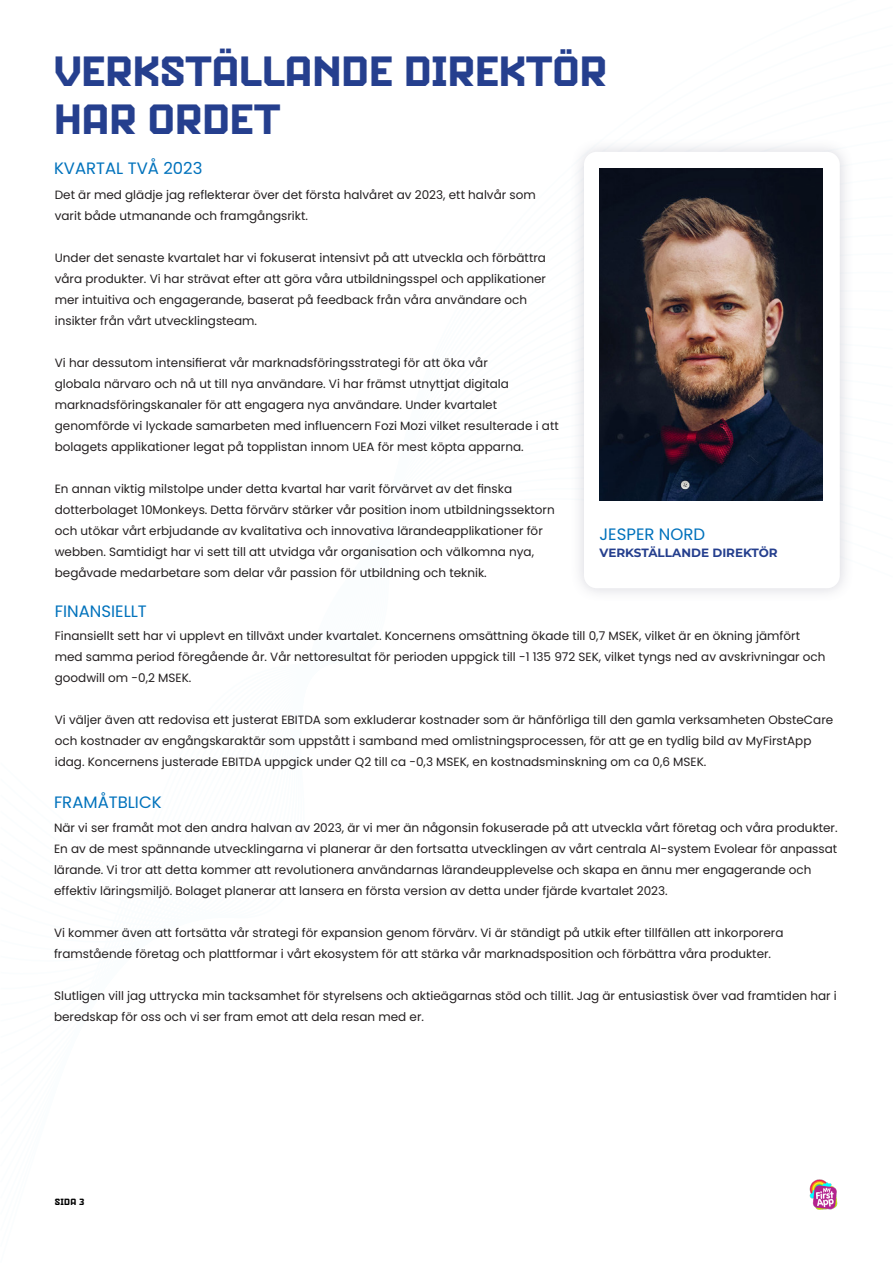
<style>
.page{position:relative;width:893px;height:1263px;background:#fff}
.page>*{position:absolute;margin:0;border:0;box-sizing:border-box;transform-origin:0 0}
.Headline{font:42px "Soccer";color:#253f8e}
.Sub_Title{font:16.5px "Poppins";color:#0072bc}
.body_text{font:12px/21px "Poppins";color:#231f20}
.Headline-2{font:700 12px "Montserrat";color:#253f8e}
.t1{font:9px "Soccer";color:#000}
</style>
<div class="page">
<div style="left:570px;top:137px;width:284px;height:465px;background:#f8f8f9"></div>
<div style="left:584px;top:152px;width:256px;height:436px;background:#fff;border-radius:13px"></div>
<img style="left:600px;top:168px;width:222px;height:333px">
<img style="left:809px;top:1179px;width:29px;height:31px">
<p class="Headline" style="left:54px;top:40px;width:555px">VERKSTÄLLANDE DIREKTÖR</p>
<p class="Headline" style="left:54px;top:88px;width:228px">HAR ORDET</p>
<p class="Sub_Title" style="left:54px;top:159px;width:150px">KVARTAL TVÅ 2023</p>
<p class="body_text" style="left:55px;top:184px;width:482px">Det är med glädje jag reflekterar över det första halvåret av 2023, ett halvår som varit både utmanande och framgångsrikt.</p>
<p class="body_text" style="left:55px;top:247px;width:493px">Under det senaste kvartalet har vi fokuserat intensivt på att utveckla och förbättra våra produkter. Vi har strävat efter att göra våra utbildningsspel och applikationer mer intuitiva och engagerande, baserat på feedback från våra användare och insikter från vårt utvecklingsteam.</p>
<p class="body_text" style="left:55px;top:352px;width:505px">Vi har dessutom intensifierat vår marknadsföringsstrategi för att öka vår<br>globala närvaro och nå ut till nya användare. Vi har främst utnyttjat digitala marknadsföringskanaler för att engagera nya användare. Under kvartalet genomförde vi lyckade samarbeten med influencern Fozi Mozi vilket resulterade i att bolagets applikationer legat på topplistan innom UEA för mest köpta apparna.</p>
<p class="body_text" style="left:55px;top:478px;width:501px">En annan viktig milstolpe under detta kvartal har varit förvärvet av det finska dotterbolaget 10Monkeys. Detta förvärv stärker vår position inom utbildningssektorn och utökar vårt erbjudande av kvalitativa och innovativa lärandeapplikationer för webben. Samtidigt har vi sett till att utvidga vår organisation och välkomna nya, begåvade medarbetare som delar vår passion för utbildning och teknik.</p>
<p class="Sub_Title" style="left:55px;top:601px;width:94px">FINANSIELLT</p>
<p class="Sub_Title" style="left:600px;top:524px;width:107px">JESPER NORD</p>
<p class="Headline-2" style="left:600px;top:544px;width:180px">VERKSTÄLLANDE DIREKTÖR</p>
<p class="body_text" style="left:55px;top:625px;width:772px">Finansiellt sett har vi upplevt en tillväxt under kvartalet. Koncernens omsättning ökade till 0,7 MSEK, vilket är en ökning jämfört med samma period föregående år. Vår nettoresultat för perioden uppgick till -1 135 972 SEK, vilket tyngs ned av avskrivningar och goodwill om -0,2 MSEK.</p>
<p class="body_text" style="left:55px;top:709px;width:780px">Vi väljer även att redovisa ett justerat EBITDA som exkluderar kostnader som är hänförliga till den gamla verksamheten ObsteCare och kostnader av engångskaraktär som uppstått i samband med omlistningsprocessen, för att ge en tydlig bild av MyFirstApp idag. Koncernens justerade EBITDA uppgick under Q2 till ca -0,3 MSEK, en kostnadsminskning om ca 0,6 MSEK.</p>
<p class="Sub_Title" style="left:54px;top:793px;width:109px">FRAMÅTBLICK</p>
<p class="body_text" style="left:54px;top:817px;width:785px">När vi ser framåt mot den andra halvan av 2023, är vi mer än någonsin fokuserade på att utveckla vårt företag och våra produkter.<br>En av de mest spännande utvecklingarna vi planerar är den fortsatta utvecklingen av vårt centrala AI-system Evolear för anpassat lärande. Vi tror att detta kommer att revolutionera användarnas lärandeupplevelse och skapa en ännu mer engagerande och effektiv läringsmiljö. Bolaget planerar att lansera en första version av detta under fjärde kvartalet 2023.</p>
<p class="body_text" style="left:54px;top:922px;width:731px">Vi kommer även att fortsätta vår strategi för expansion genom förvärv. Vi är ständigt på utkik efter tillfällen att inkorporera framstående företag och plattformar i vårt ekosystem för att stärka vår marknadsposition och förbättra våra produkter.</p>
<p class="body_text" style="left:54px;top:985px;width:784px">Slutligen vill jag uttrycka min tacksamhet för styrelsens och aktieägarnas stöd och tillit. Jag är entusiastisk över vad framtiden har i beredskap för oss och vi ser fram emot att dela resan med er.</p>
<p class="t1" style="left:55px;top:1196px;width:31px">SIDA 3</p>
</div>
